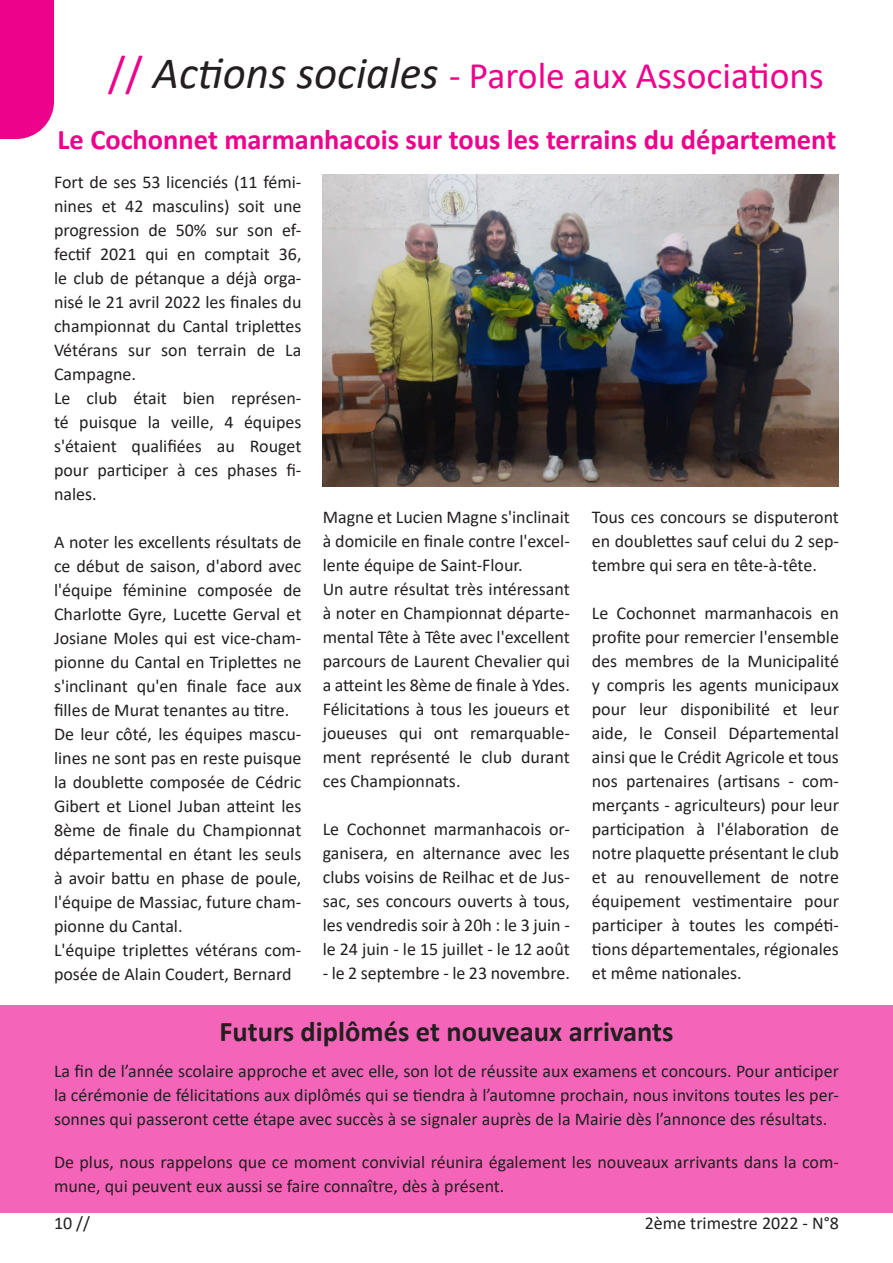
<style>
.page{position:relative;width:893px;height:1263px;background:#fff}
.page>*{position:absolute;margin:0;border:0;box-sizing:border-box;transform-origin:0 0}
.t1{font:37.5px "Calibri";color:#ed028c}
.t2{font:700 28.5px "Calibri";color:#ed028c}
.t3{font:700 28.5px "Calibri";color:#231f20}
.t4{font:18px/24px "Calibri";color:#231f20;text-align:justify}
.s1{font-size:45px}
.s2{font-style:italic;font-size:45px;color:#231f20}
</style>
<div class="page">
<div style="left:0;top:1005px;width:893px;height:207px;background:#f465b9"></div>
<div style="left:0;top:0;width:54px;height:139px;background:#ed028c"></div>
<img style="left:323px;top:174px;width:516px;height:312px">
<p class="t1" style="left:108px;top:49px;width:717px"><span class="s1">//</span> <span class="s2">Actions sociales</span> - Parole aux Associations</p>
<p class="t2" style="left:57px;top:119px;width:780px">Le Cochonnet marmanhacois sur tous les terrains du département</p>
<p class="t4" style="left:54px;top:169px;width:249px">Fort de ses 53 licenciés (11 fémi&shy;nines et 42 masculins) soit une progression de 50% sur son ef&shy;fectif 2021 qui en comptait 36, le club de pétanque a déjà orga&shy;nisé le 21 avril 2022 les finales du championnat du Cantal triplettes Vétérans sur son terrain de La Campagne.</p>
<p class="t4" style="left:54px;top:385px;width:249px">Le club était bien représen&shy;té puisque la veille, 4 équipes s'étaient qualifiées au Rouget pour participer à ces phases fi&shy;nales.</p>
<p class="t4" style="left:54px;top:529px;width:249px">A noter les excellents résultats de ce début de saison, d'abord avec l'équipe féminine composée de Charlotte Gyre, Lucette Gerval et Josiane Moles qui est vice-cham&shy;pionne du Cantal en Triplettes ne s'inclinant qu'en finale face aux filles de Murat tenantes au titre.</p>
<p class="t4" style="left:54px;top:721px;width:249px">De leur côté, les équipes mascu&shy;lines ne sont pas en reste puisque la doublette composée de Cédric Gibert et Lionel Juban atteint les 8ème de finale du Championnat départemental en étant les seuls à avoir battu en phase de poule, l'équipe de Massiac, future cham&shy;pionne du Cantal.</p>
<p class="t4" style="left:54px;top:937px;width:249px">L'équipe triplettes vétérans com&shy;posée de Alain Coudert, Bernard</p>
<p class="t4" style="left:323px;top:505px;width:249px">Magne et Lucien Magne s'inclinait à domicile en finale contre l'excel&shy;lente équipe de Saint-Flour.</p>
<p class="t4" style="left:323px;top:577px;width:249px">Un autre résultat très intéressant à noter en Championnat départe&shy;mental Tête à Tête avec l'excellent parcours de Laurent Chevalier qui a atteint les 8ème de finale à Ydes.</p>
<p class="t4" style="left:323px;top:697px;width:249px">Félicitations à tous les joueurs et joueuses qui ont remarquable&shy;ment représenté le club durant ces Championnats.</p>
<p class="t4" style="left:323px;top:817px;width:249px">Le Cochonnet marmanhacois or&shy;ganisera, en alternance avec les clubs voisins de Reilhac et de Jus&shy;sac, ses concours ouverts à tous, les vendredis soir à 20h : le 3 juin - le 24 juin - le 15 juillet - le 12 août</p>
<p class="t4" style="left:323px;top:961px;width:249px">- le 2 septembre - le 23 novembre.</p>
<p class="t4" style="left:592px;top:505px;width:249px">Tous ces concours se disputeront en doublettes sauf celui du 2 sep&shy;tembre qui sera en tête-à-tête.</p>
<p class="t4" style="left:592px;top:601px;width:249px">Le Cochonnet marmanhacois en profite pour remercier l'ensemble des membres de la Municipalité y compris les agents municipaux pour leur disponibilité et leur aide, le Conseil Départemental ainsi que le Crédit Agricole et tous nos partenaires (artisans - com&shy;merçants - agriculteurs) pour leur participation à l'élaboration de notre plaquette présentant le club et au renouvellement de notre équipement vestimentaire pour participer à toutes les compéti&shy;tions départementales, régionales et même nationales.</p>
<p class="t3" style="left:219px;top:1012px;width:456px">Futurs diplômés et nouveaux arrivants</p>
<p class="t4" style="left:54px;top:1058px;width:786px">La fin de l’année scolaire approche et avec elle, son lot de réussite aux examens et concours. Pour anticiper la cérémonie de félicitations aux diplômés qui se tiendra à l’automne prochain, nous invitons toutes les per&shy;sonnes qui passeront cette étape avec succès à se signaler auprès de la Mairie dès l’annonce des résultats.</p>
<p class="t4" style="left:54px;top:1150px;width:786px">De plus, nous rappelons que ce moment convivial réunira également les nouveaux arrivants dans la com&shy;mune, qui peuvent eux aussi se faire connaître, dès à présent.</p>
<p class="t4" style="left:54px;top:1210px;width:38px">10 //</p>
<p class="t4" style="left:645px;top:1210px;width:196px">2ème trimestre 2022 - N°8</p>
</div>
